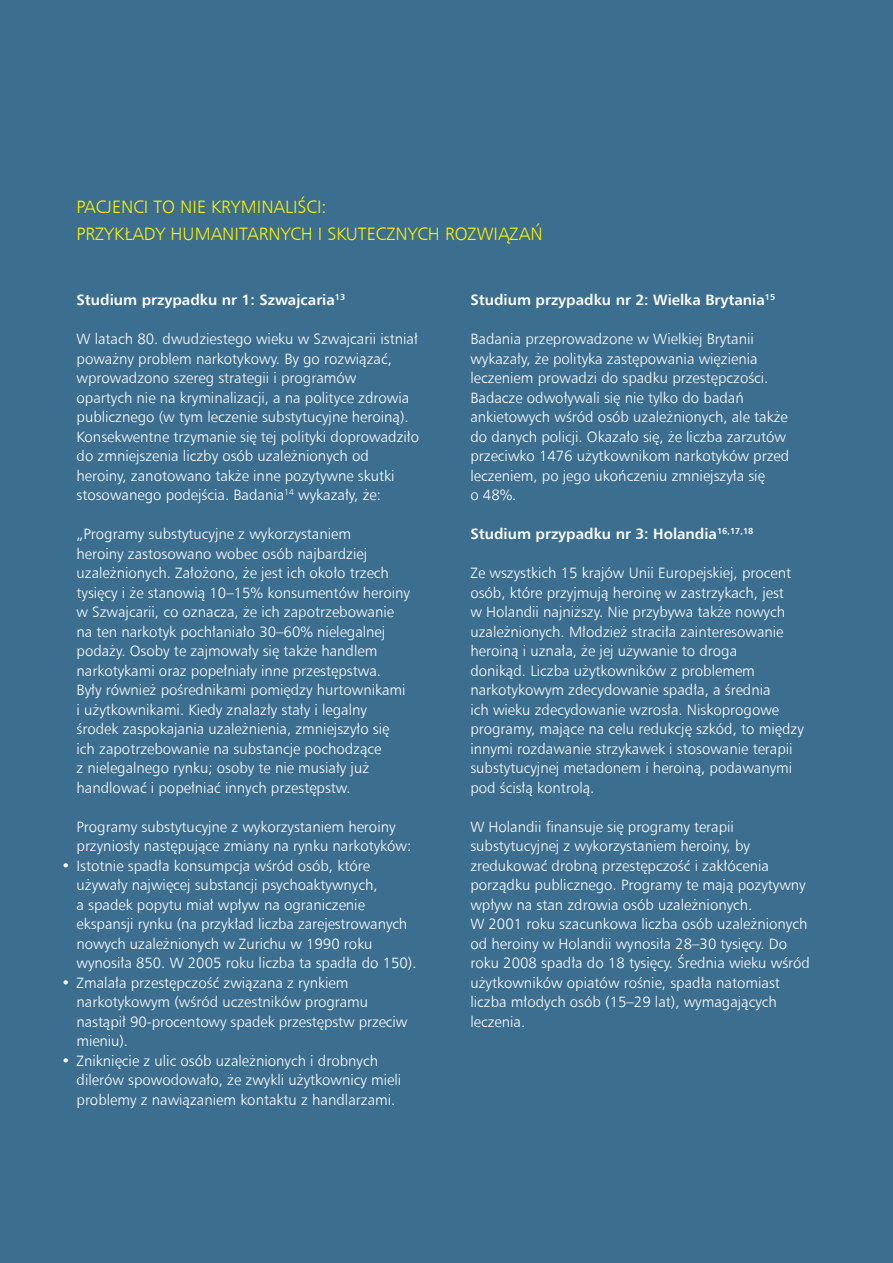
<style>
.page{position:relative;width:893px;height:1263px;background:#3b6e8f}
.page>*{position:absolute;margin:0;border:0;box-sizing:border-box;transform-origin:0 0}
.t1{font:18px "Humnst 777 Lt EU";color:#fff200}
.t2{font:15px/19.5px "Humnst 777 Lt EU";color:#fff}
.t3{font:700 15px "Humnst 777 EU";color:#fff}
</style>
<div class="page">
<p class="t1" style="left:77px;top:196px;width:18px">Pacjenci</p>
<p class="t1" style="left:154px;top:196px;width:36px">to nie</p>
<p class="t1" style="left:211px;top:196px;width:10px">kryminaliści</p>
<p class="t1" style="left:321px;top:196px;width:7px">:</p>
<p class="t1" style="left:77px;top:223px;width:68px">przykłady</p>
<p class="t1" style="left:170px;top:223px;width:12px">humanitarnych</p>
<p class="t1" style="left:318px;top:223px;width:10px">iskutec</p>
<p class="t1" style="left:386px;top:223px;width:21px">znych</p>
<p class="t1" style="left:445px;top:223px;width:99px">rozwiązań</p>
<p class="t3" style="left:77px;top:291px;width:270px">Studium przypadku nr 1: Szwajcaria<sup>13</sup></p>
<p class="t2" style="left:77px;top:329px;width:344px">W latach 80. dwudziestego wieku w Szwajcarii istniał poważny problem narkotykowy. By go rozwiązać, wprowadzono szereg strategii i programów<br>opartych nie na kryminalizacji, a na polityce zdrowia publicznego (w tym leczenie substytucyjne heroiną).<br>Konsekwentne trzymanie się tej polityki doprowadziło do zmniejszenia liczby osób uzależnionych od heroiny, zanotowano także inne pozytywne skutki stosowanego podejścia. Badania<sup>14</sup> wykazały, że:</p>
<p class="t2" style="left:77px;top:524px;width:335px">„Programy substytucyjne z wykorzystaniem<br>heroiny zastosowano wobec osób najbardziej uzależnionych. Założono, że jest ich około trzech tysięcy i że stanowią 10–15% konsumentów heroiny w Szwajcarii, co oznacza, że ich zapotrzebowanie na ten narkotyk pochłaniało 30–60% nielegalnej podaży. Osoby te zajmowały się także handlem narkotykami oraz popełniały inne przestępstwa.<br>Były również pośrednikami pomiędzy hurtownikami i użytkownikami. Kiedy znalazły stały i legalny środek zaspokajania uzależnienia, zmniejszyło się ich zapotrzebowanie na substancje pochodzące<br>z nielegalnego rynku; osoby te nie musiały już handlować i popełniać innych przestępstw.</p>
<p class="t2" style="left:77px;top:817px;width:336px">Programy substytucyjne z wykorzystaniem heroiny przyniosły następujące zmiany na rynku narkotyków:</p>
<p class="t2" style="left:77px;top:856px;width:342px;text-indent:-15px">• Istotnie spadła konsumpcja wśród osób, które używały najwięcej substancji psychoaktywnych,<br>a spadek popytu miał wpływ na ograniczenie ekspansji rynku (na przykład liczba zarejestrowanych nowych uzależnionych w Zurichu w 1990 roku wynosiła 850. W 2005 roku liczba ta spadła do 150).</p>
<p class="t2" style="left:77px;top:973px;width:332px;text-indent:-15px">• Z malała przestępczość związana z rynkiem narkotykowym (wśród uczestników programu nastąpił 90-procentowy spadek przestępstw przeciw mieniu).</p>
<p class="t2" style="left:77px;top:1051px;width:326px;text-indent:-15px">• Zniknięcie z ulic osób uzależnionych i drobnych dilerów spowodowało, że zwykli użytkownicy mieli problemy z nawiązaniem kontaktu z handlarzami.</p>
<p class="t3" style="left:470px;top:291px;width:306px">Studium przypadku nr 2: Wielka Brytania<sup>15</sup></p>
<p class="t2" style="left:470px;top:329px;width:320px">Badania przeprowadzone w Wielkiej Brytanii wykazały, że polityka zastępowania więzienia leczeniem prowadzi do spadku przestępczości.<br>Badacze odwoływali się nie tylko do badań ankietowych wśród osób uzależnionych, ale także do danych policji. Okazało się, że liczba zarzutów przeciwko 1476 użytkownikom narkotyków przed leczeniem, po jego ukończeniu zmniejszyła się<br>o 48%.</p>
<p class="t3" style="left:470px;top:525px;width:284px">Studium przypadku nr 3: Holandia<sup>16,17,18</sup></p>
<p class="t2" style="left:470px;top:563px;width:335px">Ze wszystkich 15 krajów Unii Europejskiej, procent osób, które przyjmują heroinę w zastrzykach, jest<br>w Holandii najniższy. Nie przybywa także nowych uzależnionych. Młodzież straciła zainteresowanie heroiną i uznała, że jej używanie to droga<br>donikąd. Liczba użytkowników z problemem narkotykowym zdecydowanie spadła, a średnia<br>ich wieku zdecydowanie wzrosła. Niskoprogowe programy, mające na celu redukcję szkód, to między innymi rozdawanie strzykawek i stosowanie terapii substytucyjnej metadonem i heroiną, podawanymi pod ścisłą kontrolą.</p>
<p class="t2" style="left:470px;top:817px;width:341px">W Holandii finansuje się programy terapii substytucyjnej z wykorzystaniem heroiny, by zredukować drobną przestępczość i zakłócenia porządku publicznego. Programy te mają pozytywny wpływ na stan zdrowia osób uzależnionych.<br>W 2001 roku szacunkowa liczba osób uzależnionych od heroiny w Holandii wynosiła 28–30 tysięcy. Do roku 2008 spadła do 18 tysięcy. Średnia wieku wśród użytkowników opiatów rośnie, spadła natomiast liczba młodych osób (15–29 lat), wymagających leczenia.</p>
</div>
